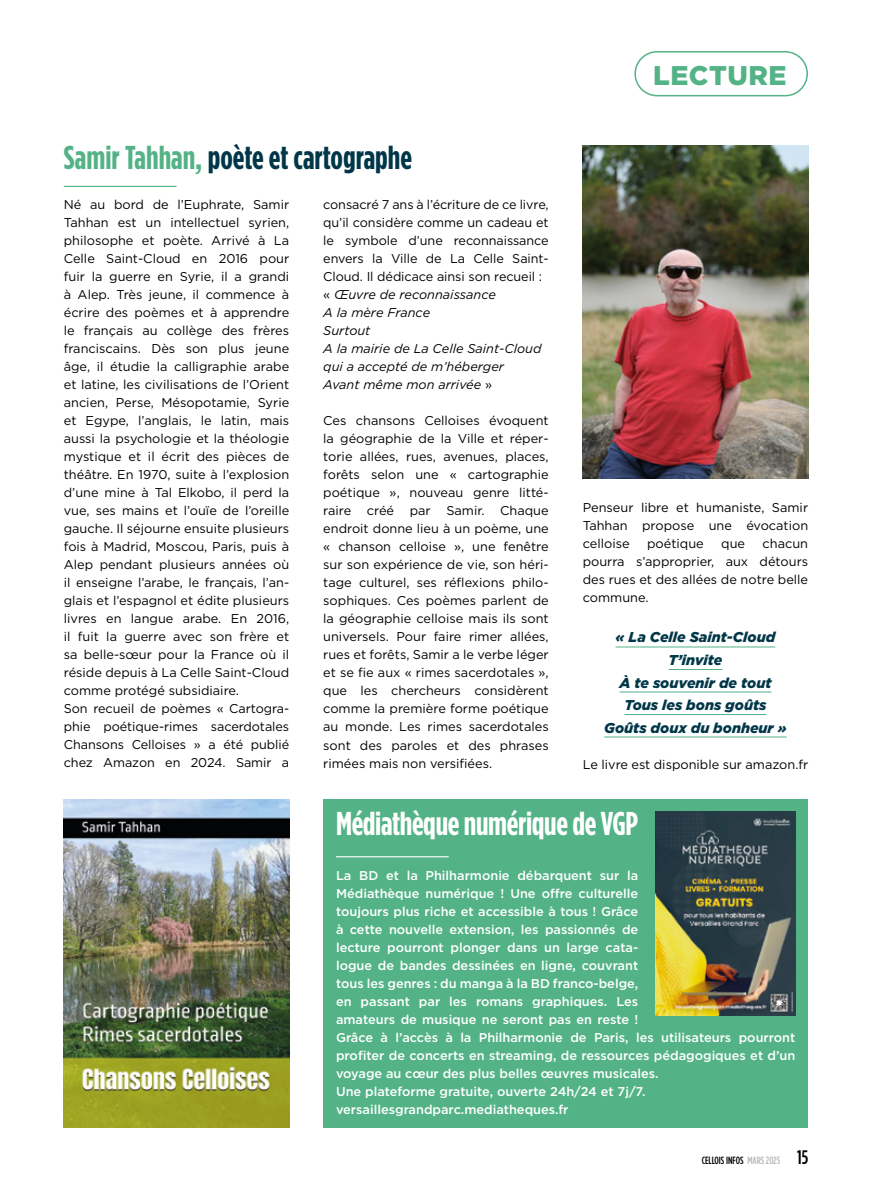
<style>
.page{position:relative;width:872px;height:1191px;background:#fff}
.page>*{position:absolute;margin:0;border:0;box-sizing:border-box;transform-origin:0 0}
.t1{font:700 33px "Gotham Condensed";color:#003748}
.t2{font:700 33px "Gotham Condensed";letter-spacing:-.01em;color:#fff}
.t3{font:900 27px "Gotham";letter-spacing:.02em;color:#53b386}
.t4{font:italic 900 14.25px/22.5px "Gotham";color:#003748;text-align:center}
.t5{font:12.75px/18px "Gotham";color:#000;text-align:justify}
.t6{font:500 12.75px/18px "Gotham";color:#fff}
.t7{font:500 10.5px "Gotham Condensed";color:#000}
.s1{color:#53b386}
.s2{font-style:italic}
.s3{color:#bbb6b3}
.s4{font-size:19.5px}
</style>
<div class="page">
<div style="left:634px;top:51px;width:174px;height:45px;border:2px solid #53b386;border-radius:22px"></div>
<hr style="left:64px;top:186px;width:112px;height:1px;background:#53b386">
<img style="left:64px;top:799px;width:225px;height:328px">
<img style="left:583px;top:146px;width:225px;height:332px">
<div style="left:323px;top:799px;width:485px;height:328px;background:#53b386"></div>
<hr style="left:336px;top:856px;width:113px;height:1px;background:#fff">
<hr style="left:615px;top:646px;width:160px;height:1px;background:#53b386">
<hr style="left:668px;top:669px;width:54px;height:1px;background:#53b386">
<hr style="left:619px;top:691px;width:152px;height:1px;background:#53b386">
<hr style="left:624px;top:714px;width:142px;height:1px;background:#53b386">
<hr style="left:604px;top:736px;width:182px;height:1px;background:#53b386">
<img style="left:655px;top:811px;width:140px;height:204px">
<h1 class="t1" style="left:64px;top:139px;width:350px"><span class="s1">Samir Tahhan,</span> poète et cartographe</h1>
<p class="t5" style="left:64px;top:195px;width:227px;text-align:left">Né au bord de l’Euphrate, Samir Tahhan est un intellectuel syrien, philosophe et poète. Arrivé à La Celle Saint-Cloud en 2016 pour fuir la guerre en Syrie, il a grandi à Alep. Très jeune, il commence à écrire des poèmes et à apprendre le français au collège des frères franciscains. Dès son plus jeune âge, il étudie la calligraphie arabe et latine, les civilisations de l’Orient ancien, Perse, Mésopotamie, Syrie et Egype, l’anglais, le latin, mais aussi la psychologie et la théologie mystique et il écrit des pièces de théâtre. En 1970, suite à l’explosion d’une mine à Tal Elkobo, il perd la vue, ses mains et l’ouïe de l’oreille gauche. Il séjourne ensuite plusieurs fois à Madrid, Moscou, Paris, puis à Alep pendant plusieurs années où il enseigne l’arabe, le français, l’an&shy;glais et l’espagnol et édite plusieurs livres en langue arabe. En 2016, il fuit la guerre avec son frère et sa belle-sœur pour la France où il réside depuis à La Celle Saint-Cloud comme protégé subsidiaire.<br>Son recueil de poèmes « Cartogra&shy;phie poétique-rimes sacerdotales Chansons Celloises » a été publié chez Amazon en 2024. Samir a</p>
<p class="t5" style="left:323px;top:195px;width:227px;text-align:left">consacré 7 ans à l’écriture de ce livre, qu’il considère comme un cadeau et le symbole d’une reconnaissance envers la Ville de La Celle Saint-<br>Cloud. Il dédicace ainsi son recueil : « <span class="s2">Œuvre de reconnaissance<br>A la mère France<br>Surtout<br>A la mairie de La Celle Saint-Cloud qui a accepté de m’héberger<br>Avant même mon arrivée</span> »</p>
<p class="t5" style="left:323px;top:411px;width:227px">Ces chansons Celloises évoquent la géographie de la Ville et réper&shy;torie allées, rues, avenues, places, forêts selon une « cartographie poétique », nouveau genre litté&shy;raire créé par Samir. Chaque endroit donne lieu à un poème, une « chanson celloise », une fenêtre sur son expérience de vie, son héri&shy;tage culturel, ses réflexions philo&shy;sophiques. Ces poèmes parlent de la géographie celloise mais ils sont universels. Pour faire rimer allées, rues et forêts, Samir a le verbe léger et se fie aux « rimes sacerdotales », que les chercheurs considèrent comme la première forme poétique au monde. Les rimes sacerdotales sont des paroles et des phrases rimées mais non versifiées.</p>
<h2 class="t3" style="left:653px;top:56px;width:135px">LECTURE</h2>
<p class="t5" style="left:583px;top:498px;width:227px">Penseur libre et humaniste, Samir Tahhan propose une évocation celloise</p>
<p class="t5" style="left:647px;top:534px;width:58px">poétique</p>
<p class="t5" style="left:721px;top:534px;width:25px">que</p>
<p class="t5" style="left:583px;top:534px;width:227px;text-indent:180px">chacun pourra s’approprier, aux détours des rues et des allées de notre belle commune.</p>
<p class="t4" style="left:604px;top:626px;width:184px">« La Celle Saint-Cloud<br>T’invite<br>À te souvenir de tout<br>Tous les bons goûts<br>Goûts doux du bonheur »</p>
<p class="t5" style="left:583px;top:754px;width:227px">Le livre est disponible sur amazon.fr</p>
<h1 class="t2" style="left:336px;top:805px;width:304px">Médiathèque numérique de VGP</h1>
<p class="t6" style="left:336px;top:866px;width:461px">La BD et la Philharmonie débarquent sur la<br>Médiathèque numérique ! Une offre culturelle<br>toujours plus riche et accessible à tous ! Grâce<br>à cette nouvelle extension, les passionnés de<br>lecture pourront plonger dans un large cata-<br>logue de bandes dessinées en ligne, couvrant<br>tous les genres : du manga à la BD franco-belge,<br>en passant par les romans graphiques. Les<br>amateurs de musique ne seront pas en reste !<br>Grâce à l’accès à la Philharmonie de Paris, les utilisateurs pourront profiter de concerts en streaming, de ressources pédagogiques et d’un voyage au cœur des plus belles œuvres musicales.<br>Une plateforme gratuite, ouverte 24h/24 et 7j/7. versaillesgrandparc.mediatheques.fr</p>
<p class="t7" style="left:701px;top:1154px;width:108px">CELLOIS INFOS <span class="s3">MARS 2025</span> <span class="s4">15</span></p>
</div>
